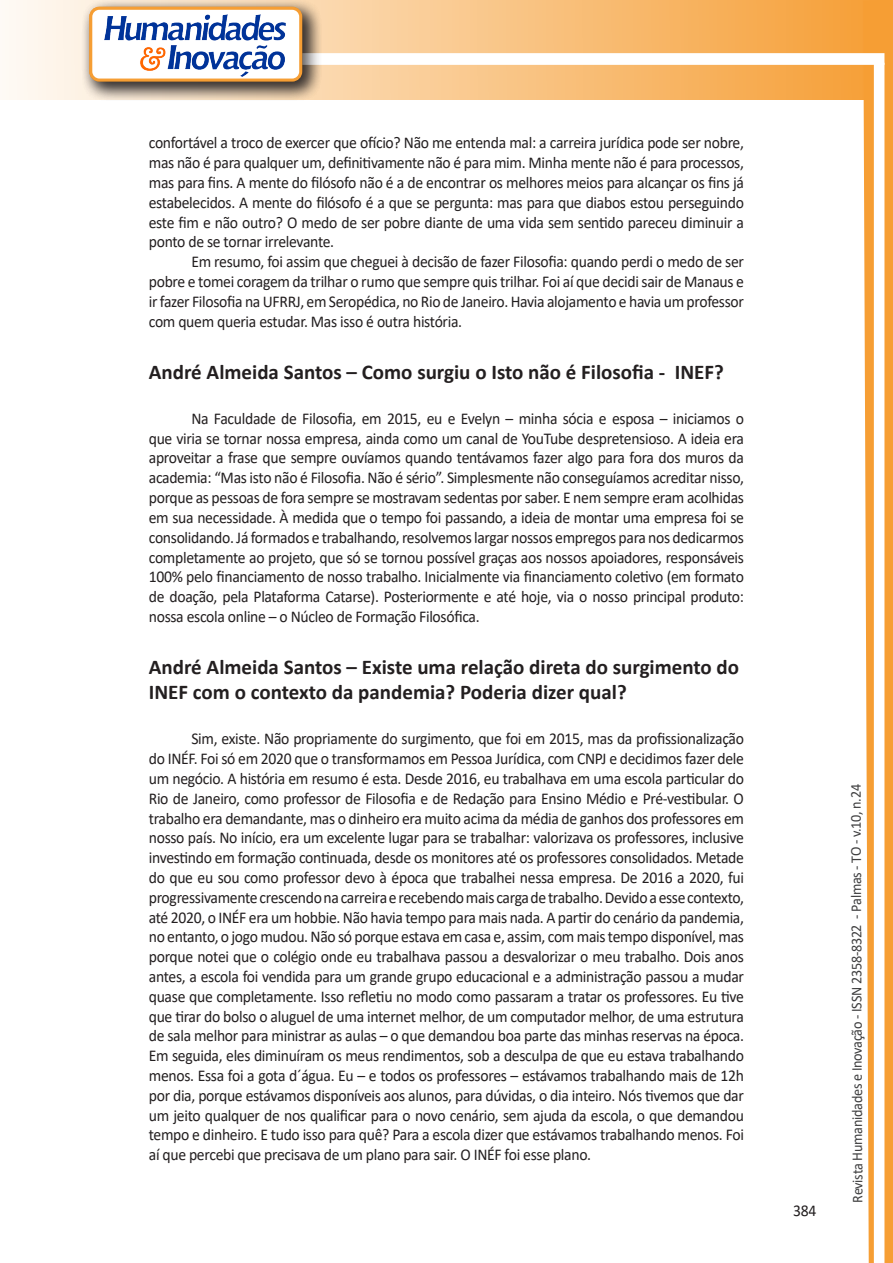
<style>
.page{position:relative;width:893px;height:1263px;background:#fff}
.page>*{position:absolute;margin:0;border:0;box-sizing:border-box;transform-origin:0 0}
.Titulo_2{font:700 21px/25.2px "Calibri";color:#231f20}
.texto{font:16.5px/19.8px "Calibri";letter-spacing:-.02em;color:#231f20;text-align:justify;scale:.95 1}
.t1{font:15px "Calibri";letter-spacing:-.025em;color:#3e3e3f;scale:.95 1}
</style>
<div class="page">
<svg style="left:5px;top:0;width:858px;height:100px;background:#f9c484"></svg>
<div style="left:302px;top:53px;width:582px;height:12px;background:#fff;border:2px solid #fff"></div>
<svg style="left:863px;top:0;width:30px;height:1263px"></svg>
<div style="left:81px;top:0;width:241px;height:102px;background:#231f20;opacity:.75"></div>
<div style="left:91px;top:8px;width:210px;height:72px;background:#fff;border-radius:9px"></div>
<img style="left:104px;top:14px;width:181px;height:62px">
<div style="left:89px;top:7px;width:213px;height:75px;border:3px solid #f69e34;border-radius:9px"></div>
<p class="texto" style="left:149px;top:133px;width:628px">confortável a troco de exercer que ofício? Não me entenda mal: a carreira jurídica pode ser nobre, mas não é para qualquer um, definitivamente não é para mim. Minha mente não é para processos, mas para fins. A mente do filósofo não é a de encontrar os melhores meios para alcançar os fins já estabelecidos. A mente do filósofo é a que se pergunta: mas para que diabos estou perseguindo este fim e não outro? O medo de ser pobre diante de uma vida sem sentido pareceu diminuir a ponto de se tornar irrelevante.</p>
<p class="texto" style="left:149px;top:251px;width:628px;text-indent:43px">Em resumo, foi assim que cheguei à decisão de fazer Filosofia: quando perdi o medo de ser pobre e tomei coragem da trilhar o rumo que sempre quis trilhar. Foi aí que decidi sair de Manaus e ir fazer Filosofia na UFRRJ, em Seropédica, no Rio de Janeiro. Havia alojamento e havia um professor com quem queria estudar. Mas isso é outra história.</p>
<p class="Titulo_2" style="left:149px;top:359px;width:577px">André Almeida Santos – Como surgiu o Isto não é Filosofia - INEF?</p>
<p class="texto" style="left:149px;top:408px;width:628px;text-indent:43px">Na Faculdade de Filosofia, em 2015, eu e Evelyn – minha sócia e esposa – iniciamos o que viria se tornar nossa empresa, ainda como um canal de YouTube despretensioso. A ideia era aproveitar a frase que sempre ouvíamos quando tentávamos fazer algo para fora dos muros da academia: “Mas isto não é Filosofia. Não é sério”. Simplesmente não conseguíamos acreditar nisso, porque as pessoas de fora sempre se mostravam sedentas por saber. E nem sempre eram acolhidas em sua necessidade. À medida que o tempo foi passando, a ideia de montar uma empresa foi se consolidando. Já formados e trabalhando, resolvemos largar nossos empregos para nos dedicarmos completamente ao projeto, que só se tornou possível graças aos nossos apoiadores, responsáveis 100% pelo financiamento de nosso trabalho. Inicialmente via financiamento coletivo (em formato de doação, pela Plataforma Catarse). Posteriormente e até hoje, via o nosso principal produto: nossa escola online – o Núcleo de Formação Filosófica.</p>
<p class="Titulo_2" style="left:149px;top:654px;width:592px">André Almeida Santos – Existe uma relação direta do surgimento do<br>INEF com o contexto da pandemia? Poderia dizer qual?</p>
<p class="texto" style="left:149px;top:728px;width:628px;text-indent:43px">Sim, existe. Não propriamente do surgimento, que foi em 2015, mas da profissionalização do INÉF. Foi só em 2020 que o transformamos em Pessoa Jurídica, com CNPJ e decidimos fazer dele um negócio. A história em resumo é esta. Desde 2016, eu trabalhava em uma escola particular do Rio de Janeiro, como professor de Filosofia e de Redação para Ensino Médio e Pré-vestibular. O trabalho era demandante, mas o dinheiro era muito acima da média de ganhos dos professores em nosso país. No início, era um excelente lugar para se trabalhar: valorizava os professores, inclusive investindo em formação continuada, desde os monitores até os professores consolidados. Metade do que eu sou como professor devo à época que trabalhei nessa empresa. De 2016 a 2020, fui progressivamente crescendo na carreira e recebendo mais carga de trabalho. Devido a esse contexto, até 2020, o INÉF era um hobbie. Não havia tempo para mais nada. A partir do cenário da pandemia, no entanto, o jogo mudou. Não só porque estava em casa e, assim, com mais tempo disponível, mas porque notei que o colégio onde eu trabalhava passou a desvalorizar o meu trabalho. Dois anos antes, a escola foi vendida para um grande grupo educacional e a administração passou a mudar quase que completamente. Isso refletiu no modo como passaram a tratar os professores. Eu tive que tirar do bolso o aluguel de uma internet melhor, de um computador melhor, de uma estrutura de sala melhor para ministrar as aulas – o que demandou boa parte das minhas reservas na época.<br>Em seguida, eles diminuíram os meus rendimentos, sob a desculpa de que eu estava trabalhando menos. Essa foi a gota d´água. Eu – e todos os professores – estávamos trabalhando mais de 12h por dia, porque estávamos disponíveis aos alunos, para dúvidas, o dia inteiro. Nós tivemos que dar um jeito qualquer de nos qualificar para o novo cenário, sem ajuda da escola, o que demandou tempo e dinheiro. E tudo isso para quê? Para a escola dizer que estávamos trabalhando menos. Foi aí que percebi que precisava de um plano para sair. O INÉF foi esse plano.</p>
<p class="texto" style="left:793px;top:1200px;width:26px">384</p>
<p class="t1" style="left:846px;top:1203px;width:442px;rotate:-90deg">Revista Humanidades e Inovação - ISSN 2358-8322 - Palmas - TO - v.10, n.24</p>
</div>
